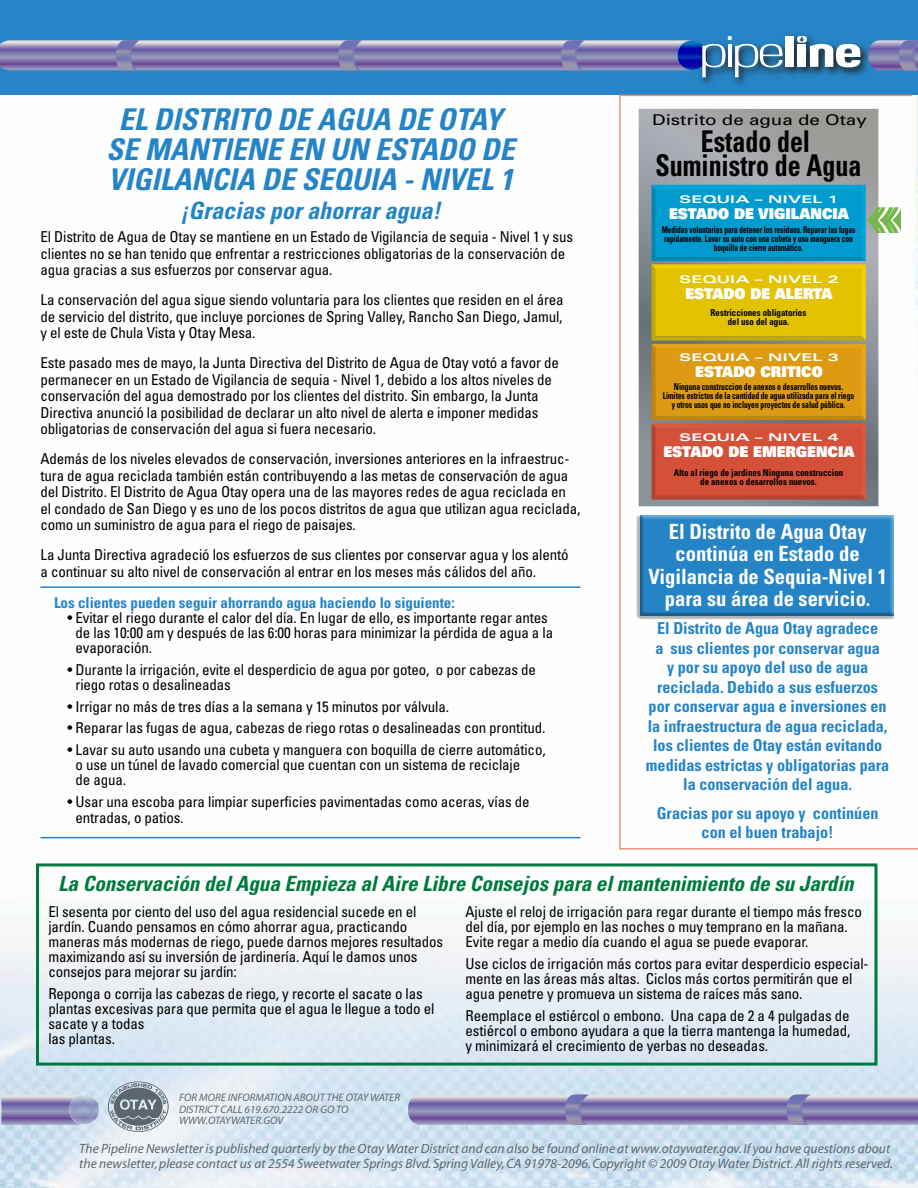
<style>
.page{position:relative;width:918px;height:1188px;background:#fff}
.page>*{position:absolute;margin:0;border:0;box-sizing:border-box;transform-origin:0 0}
.t1{font:italic 700 condensed 30px/30px "Univers";color:#2484c6;text-align:center}
.t2{font:700 condensed 30px/24px "Univers";color:#000;text-align:center;scale:.86 1}
.t3{font:italic 700 condensed 24px "Univers";color:#2484c6}
.t4{font:700 condensed 21px/22.5px "Univers";color:#fff;text-align:center}
.t5{font:italic 700 condensed 21px "Univers";color:#00793f}
.t6{font:700 condensed 16.5px/19.5px "Univers";color:#2484c6;text-align:center}
.t7{font:condensed 15px/15px "Univers";letter-spacing:-.01em;color:#000}
.t8{font:700 condensed 15px "Univers";color:#2484c6}
.t9{font:900 14.85px "Univers";color:#fff;scale:.94 1}
.t10{font:14.85px "Univers";color:#000;scale:1.26 1}
.t11{font:italic 13.5px/15px "Myriad";color:#5c676d}
.t12{font:italic 10.8px/11.6px "Myriad";color:#5c676d}
.t13{font:700 expanded 10.65px "Univers";color:#fff;scale:1.41 1}
.t14{font:700 condensed 9.6px/9px "Univers";letter-spacing:-.005em;color:#000;text-align:center;scale:.81 1}
.t15{font:700 condensed 9.6px/9px "Univers";letter-spacing:-.005em;color:#000;text-align:center;scale:.78 1}
.t16{font:700 condensed 9.6px/9px "Univers";letter-spacing:-.005em;color:#000;text-align:center;scale:.94 1}
</style>
<div class="page">
<img style="left:0;top:94px;width:918px;height:1094px">
<div style="left:0;top:0;width:918px;height:94px;background:#2785c7"></div>
<svg style="left:874px;top:40px;width:44px;height:30px"></svg>
<img style="left:700px;top:34px;width:174px;height:51px">
<svg style="left:0;top:36px;width:783px;height:41px"></svg>
<div style="left:785px;top:36px;width:9px;height:31px;background:#fff"></div>
<svg style="left:797px;top:36px;width:63px;height:31px"></svg>
<svg style="left:2px;top:1095px;width:97px;height:30px;background:#9591bc"></svg>
<svg style="left:408px;top:1095px;width:510px;height:30px;background:#8f87b6"></svg>
<svg style="left:108px;top:1082px;width:61px;height:50px;background:#98a2aa"></svg>
<svg style="left:618px;top:94px;width:300px;height:756px"></svg>
<svg style="left:639px;top:109px;width:239px;height:397px;background:#9a9da0"></svg>
<svg style="left:652px;top:185px;width:249px;height:315px;background:#a99a5c"></svg>
<div style="left:36px;top:863px;width:842px;height:203px;border:3px solid #00793f"></div>
<hr style="left:40px;top:586px;width:540px;height:2px;background:#2484c6">
<hr style="left:40px;top:837px;width:540px;height:1px;background:#2484c6">
<h1 class="t1" style="left:106px;top:104px;width:410px">El Distrito de Agua de Otay se mantiene en un Estado de<br>Vigilancia de sequia - Nivel 1</h1>
<h2 class="t3" style="left:181px;top:196px;width:261px">¡Gracias por ahorrar agua!</h2>
<p class="t7" style="left:40px;top:228px;width:534px;line-height:16.5px">El Distrito de Agua de Otay se mantiene en un Estado de Vigilancia de sequia - Nivel 1 y sus clientes no se han tenido que enfrentar a restricciones obligatorias de la conservación de agua gracias a sus esfuerzos por conservar agua.</p>
<p class="t7" style="left:40px;top:291px;width:525px;line-height:16.5px;text-align:justify">La conservación del agua sigue siendo voluntaria para los clientes que residen en el área de servicio del distrito, que incluye porciones de Spring Valley, Rancho San Diego, Jamul, y el este de Chula Vista y Otay Mesa.</p>
<p class="t7" style="left:40px;top:354px;width:520px;line-height:16.5px">Este pasado mes de mayo, la Junta Directiva del Distrito de Agua de Otay votó a favor de permanecer en un Estado de Vigilancia de sequia - Nivel 1, debido a los altos niveles de conservación del agua demostrado por los clientes del distrito. Sin embargo, la Junta Directiva anunció la posibilidad de declarar un alto nivel de alerta e imponer medidas obligatorias de conservación del agua si fuera necesario.</p>
<p class="t7" style="left:40px;top:450px;width:541px;line-height:16.5px">Además de los niveles elevados de conservación, inversiones anteriores en la infraestruc&shy;tura de agua reciclada también están contribuyendo a las metas de conservación de agua del Distrito. El Distrito de Agua Otay opera una de las mayores redes de agua reciclada en el condado de San Diego y es uno de los pocos distritos de agua que utilizan agua reciclada, como un suministro de agua para el riego de paisajes.</p>
<p class="t7" style="left:40px;top:546px;width:530px;line-height:16.5px">La Junta Directiva agradeció los esfuerzos de sus clientes por conservar agua y los alentó a continuar su alto nivel de conservación al entrar en los meses más cálidos del año.</p>
<p class="t8" style="left:54px;top:594px;width:402px">Los clientes pueden seguir ahorrando agua haciendo lo siguiente:</p>
<p class="t7" style="left:76px;top:610px;width:479px;text-indent:-8px">• Evitar el riego durante el calor del día. En lugar de ello, es importante regar antes de las 10:00 am y después de las 6:00 horas para minimizar la pérdida de agua a la evaporación.</p>
<p class="t7" style="left:76px;top:662px;width:462px;text-indent:-8px">• Durante la irrigación, evite el desperdicio de agua por goteo, o por cabezas de riego rotas o desalineadas</p>
<p class="t7" style="left:68px;top:699px;width:383px">• Irrigar no más de tres días a la semana y 15 minutos por válvula.</p>
<p class="t7" style="left:68px;top:720px;width:479px">• Reparar las fugas de agua, cabezas de riego rotas o desalineadas con prontitud.</p>
<p class="t7" style="left:76px;top:742px;width:472px;text-indent:-8px">• Lavar su auto usando una cubeta y manguera con boquilla de cierre automático, o use un túnel de lavado comercial que cuentan con un sistema de reciclaje<br>de agua.</p>
<p class="t7" style="left:76px;top:793px;width:456px;line-height:16.5px;text-indent:-8px">• Usar una escoba para limpiar superficies pavimentadas como aceras, vías de entradas, o patios.</p>
<p class="t10" style="left:652px;top:111px;width:172px">Distrito de agua de Otay</p>
<h1 class="t2" style="left:655px;top:129px;width:241px">Estado del<br>Suministro de Agua</h1>
<p class="t13" style="left:679px;top:193px;width:115px">SEQUIA – NIVEL 1</p>
<p class="t9" style="left:669px;top:204px;width:193px">ESTADO DE VIGILANCIA</p>
<p class="t15" style="left:662px;top:225px;width:250px">Medidas voluntarias para detener los residuos. Reparar las fugas rapidamente. Lavar su auto con una cubeta y una manguera con boquilla de cierre automático.</p>
<p class="t13" style="left:679px;top:273px;width:115px">SEQUIA – NIVEL 2</p>
<p class="t9" style="left:685px;top:284px;width:158px">ESTADO DE ALERTA</p>
<p class="t16" style="left:711px;top:308px;width:103px">Restricciones obligatorios del uso del agua.</p>
<p class="t13" style="left:679px;top:351px;width:115px">SEQUIA – NIVEL 3</p>
<p class="t9" style="left:695px;top:362px;width:137px">ESTADO CRITICO</p>
<p class="t14" style="left:663px;top:382px;width:238px">Ninguna construccion de anexos o desarrollos nuevos.<br>Limites estrictos de la cantidad de agua utilizada para el riego y otros usos que no incluyen proyectos de salud pública.</p>
<p class="t13" style="left:679px;top:431px;width:115px">SEQUIA – NIVEL 4</p>
<p class="t9" style="left:664px;top:442px;width:205px">ESTADO DE EMERGENCIA</p>
<p class="t16" style="left:674px;top:468px;width:182px">Alto al riego de jardines Ninguna construccion de anexos o desarrollos nuevos.</p>
<h3 class="t4" style="left:648px;top:520px;width:240px">El Distrito de Agua Otay continúa en Estado de<br>Vigilancia de Sequia-Nivel 1 para su área de servicio.</h3>
<p class="t6" style="left:646px;top:619px;width:245px">El Distrito de Agua Otay agradece<br>a sus clientes por conservar agua<br>y por su apoyo del uso de agua reciclada. Debido a sus esfuerzos por conservar agua e inversiones en la infraestructura de agua reciclada, los clientes de Otay están evitando medidas estrictas y obligatorias para la conservación del agua.</p>
<p class="t6" style="left:657px;top:803px;width:223px">Gracias por su apoyo y continúen con el buen trabajo!</p>
<h3 class="t5" style="left:58px;top:870px;width:798px">La Conservación del Agua Empieza al Aire Libre Consejos para el mantenimiento de su Jardín</h3>
<p class="t7" style="left:48px;top:904px;width:396px">El sesenta por ciento del uso del agua residencial sucede en el jardín. Cuando pensamos en cómo ahorrar agua, practicando maneras más modernas de riego, puede darnos mejores resultados maximizando así su inversión de jardinería. Aquí le damos unos consejos para mejorar su jardín:</p>
<p class="t7" style="left:48px;top:986px;width:387px">Reponga o corrija las cabezas de riego, y recorte el sacate o las plantas excesivas para que permita que el agua le llegue a todo el sacate y a todas<br>las plantas.</p>
<p class="t7" style="left:466px;top:904px;width:398px">Ajuste el reloj de irrigación para regar durante el tiempo más fresco del día, por ejemplo en las noches o muy temprano en la mañana.<br>Evite regar a medio día cuando el agua se puede evaporar.</p>
<p class="t7" style="left:466px;top:956px;width:404px">Use ciclos de irrigación más cortos para evitar desperdicio especial&shy;mente en las áreas más altas. Ciclos más cortos permitirán que el agua penetre y promueva un sistema de raíces más sano.</p>
<p class="t7" style="left:466px;top:1008px;width:386px;text-align:justify">Reemplace el estiércol o embono. Una capa de 2 a 4 pulgadas de estiércol o embono ayudara a que la tierra mantenga la humedad, y minimizará el crecimiento de yerbas no deseadas.</p>
<p class="t12" style="left:179px;top:1092px;width:223px">FOR MORE INFORMATION ABOUT THE OTAY WATER<br>DISTRICT CALL 619.670.2222 OR GOTO<br>WWW.OTAYWATER.GOV</p>
<p class="t11" style="left:79px;top:1142px;width:815px">The Pipeline Newsletter is published quarterly by the Otay Water District and can also be found online at www.otaywater.gov.If you have questions about the newsletter, please contact us at 2554 Sweetwater Springs Blvd. Spring Valley,CA 91978-2096.Copyright © 2009 Otay Water District.All rights reserved.</p>
</div>
